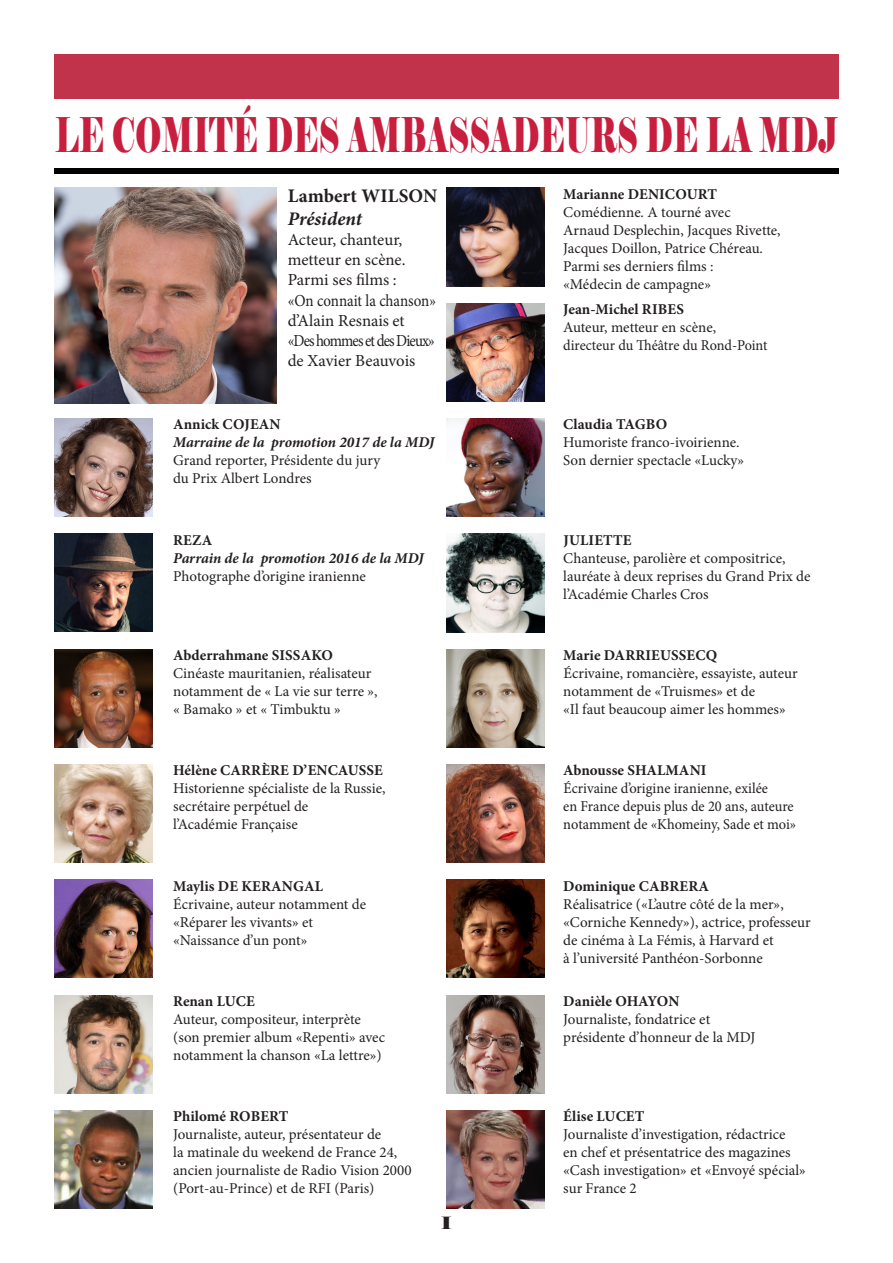
<style>
.page{position:relative;width:893px;height:1263px;background:#fff}
.page>*{position:absolute;margin:0;border:0;box-sizing:border-box;transform-origin:0 0}
.t1{font:47.55px "Elephant";color:#c81f3f;scale:.62 1}
.t2{font:700 19.2px "Minion Pro";letter-spacing:.01em;color:#231f20}
.t3{font:italic 700 19.2px "Minion Pro";color:#231f20}
.t4{font:16.8px "Minion Pro";letter-spacing:-.005em;color:#231f20}
.t5{font:16.8px/20.2px "Minion Pro";letter-spacing:-.055em;color:#231f20;scale:.89 1}
.t6{font:16.8px/20.2px "Minion Pro";letter-spacing:-.005em;color:#231f20;scale:.89 1}
.t7{font:16.8px "Elephant";color:#231f20;scale:1.25 1}
.t8{font:15px/18px "Minion Pro";color:#231f20}
.t9{font:700 15px "Minion Pro";letter-spacing:.005em;color:#231f20}
.t10{font:15px/18px "Minion Pro";color:#231f20;scale:.96 1}
.t11{font:italic 700 15px "Minion Pro";letter-spacing:-.005em;color:#231f20}
.t12{font:15px "Minion Pro";color:#231f20;scale:.95 1}
</style>
<div class="page">
<img style="left:54px;top:188px;width:222px;height:216px">
<div style="left:54px;top:54px;width:785px;height:45px;background:#c1334b"></div>
<div style="left:54px;top:168px;width:785px;height:6px;background:#000"></div>
<img style="left:446px;top:188px;width:98px;height:98px">
<img style="left:446px;top:418px;width:98px;height:99px">
<img style="left:446px;top:649px;width:98px;height:98px">
<img style="left:447px;top:764px;width:97px;height:99px">
<img style="left:446px;top:879px;width:98px;height:99px">
<img style="left:446px;top:995px;width:98px;height:98px">
<img style="left:446px;top:534px;width:98px;height:98px">
<img style="left:446px;top:303px;width:98px;height:98px">
<img style="left:447px;top:1110px;width:97px;height:99px">
<img style="left:54px;top:880px;width:98px;height:98px">
<img style="left:54px;top:649px;width:98px;height:98px">
<img style="left:54px;top:765px;width:98px;height:98px">
<img style="left:54px;top:995px;width:98px;height:98px">
<img style="left:54px;top:1110px;width:98px;height:99px">
<img style="left:54px;top:534px;width:98px;height:98px">
<img style="left:54px;top:418px;width:98px;height:98px">
<p class="t1" style="left:55px;top:105px;width:1264px">LE COMITÉ DES AMBASSADEURS DE LA MDJ</p>
<p class="t2" style="left:288px;top:182px;width:151px">Lambert WILSON</p>
<p class="t3" style="left:288px;top:205px;width:76px">Président</p>
<p class="t4" style="left:288px;top:228px;width:116px">Acteur, chanteur,</p>
<p class="t4" style="left:288px;top:249px;width:119px">metteur en scène.</p>
<p class="t4" style="left:288px;top:269px;width:111px">Parmi ses films :</p>
<p class="t6" style="left:288px;top:290px;width:168px">«On connait la chanson» d’Alain Resnais et</p>
<p class="t5" style="left:288px;top:331px;width:167px">«Des hommes et des Dieux» de Xavier Beauvois</p>
<p class="t9" style="left:563px;top:183px;width:155px">Marianne DENICOURT</p>
<p class="t8" style="left:563px;top:203px;width:169px">Comédienne. A tourné avec</p>
<p class="t8" style="left:563px;top:221px;width:219px">Arnaud Desplechin, Jacques Rivette,</p>
<p class="t8" style="left:563px;top:239px;width:201px">Jacques Doillon, Patrice Chéreau.</p>
<p class="t8" style="left:563px;top:257px;width:152px">Parmi ses derniers films : «Médecin de campagne»</p>
<p class="t9" style="left:563px;top:299px;width:122px">Jean-Michel RIBES</p>
<p class="t8" style="left:563px;top:318px;width:154px">Auteur, metteur en scène,</p>
<p class="t12" style="left:563px;top:335px;width:216px">directeur du Théâtre du Rond-Point</p>
<p class="t9" style="left:173px;top:414px;width:109px">Annick COJEAN</p>
<p class="t11" style="left:173px;top:431px;width:263px">Marraine de la promotion 2017 de la MDJ</p>
<p class="t8" style="left:173px;top:451px;width:209px">Grand reporter, Présidente du jury</p>
<p class="t8" style="left:173px;top:469px;width:140px">du Prix Albert Londres</p>
<p class="t9" style="left:173px;top:529px;width:40px">REZA</p>
<p class="t11" style="left:173px;top:547px;width:252px">Parrain de la promotion 2016 de la MDJ</p>
<p class="t8" style="left:173px;top:567px;width:194px">Photographe d’origine iranienne</p>
<p class="t9" style="left:173px;top:644px;width:161px">Abderrahmane SISSAKO</p>
<p class="t8" style="left:173px;top:664px;width:200px">Cinéaste mauritanien, réalisateur</p>
<p class="t8" style="left:173px;top:682px;width:206px">notamment de « La vie sur terre »,</p>
<p class="t8" style="left:173px;top:700px;width:169px">« Bamako » et « Timbuktu »</p>
<p class="t9" style="left:173px;top:760px;width:211px">Hélène CARRÈRE D’ENCAUSSE</p>
<p class="t8" style="left:173px;top:779px;width:214px">Historienne spécialiste de la Russie,</p>
<p class="t8" style="left:173px;top:797px;width:137px">secrétaire perpétuel de</p>
<p class="t8" style="left:173px;top:815px;width:126px">l’Académie Française</p>
<p class="t9" style="left:173px;top:876px;width:151px">Maylis DE KERANGAL</p>
<p class="t8" style="left:173px;top:895px;width:195px">Écrivaine, auteur notamment de «Réparer les vivants» et «Naissance d’un pont»</p>
<p class="t9" style="left:173px;top:990px;width:83px">Renan LUCE</p>
<p class="t8" style="left:173px;top:1010px;width:213px">Auteur, compositeur, interprète (son premier album «Repenti» avec notamment la chanson «La lettre»)</p>
<p class="t9" style="left:173px;top:1106px;width:117px">Philomé ROBERT</p>
<p class="t8" style="left:173px;top:1125px;width:226px">Journaliste, auteur, présentateur de<br>la matinale du weekend de France 24,</p>
<p class="t8" style="left:173px;top:1161px;width:240px">ancien journaliste de Radio Vision 2000 (Port-au-Prince) et de RFI (Paris)</p>
<p class="t7" style="left:441px;top:1213px;width:11px">I</p>
<p class="t9" style="left:563px;top:414px;width:105px">Claudia TAGBO</p>
<p class="t8" style="left:563px;top:434px;width:182px">Humoriste franco-ivoirienne.<br>Son dernier spectacle «Lucky»</p>
<p class="t9" style="left:563px;top:530px;width:70px">JULIETTE</p>
<p class="t8" style="left:563px;top:549px;width:224px">Chanteuse, parolière et compositrice,</p>
<p class="t8" style="left:563px;top:567px;width:249px">lauréate à deux reprises du Grand Prix de l’Académie Charles Cros</p>
<p class="t9" style="left:563px;top:644px;width:155px">Marie DARRIEUSSECQ</p>
<p class="t8" style="left:563px;top:664px;width:236px">Écrivaine, romancière, essayiste, auteur</p>
<p class="t8" style="left:563px;top:682px;width:193px">notamment de «Truismes» et de</p>
<p class="t8" style="left:563px;top:700px;width:224px">«Il faut beaucoup aimer les hommes»</p>
<p class="t9" style="left:563px;top:760px;width:145px">Abnousse SHALMANI</p>
<p class="t10" style="left:563px;top:779px;width:242px">Écrivaine d’origine iranienne, exilée<br>en France depuis plus de 20 ans, auteure</p>
<p class="t10" style="left:563px;top:815px;width:244px">notamment de «Khomeiny, Sade et moi»</p>
<p class="t9" style="left:563px;top:875px;width:147px">Dominique CABRERA</p>
<p class="t8" style="left:563px;top:895px;width:222px">Réalisatrice («L’autre côté de la mer»,</p>
<p class="t8" style="left:563px;top:913px;width:249px">«Corniche Kennedy»), actrice, professeur</p>
<p class="t8" style="left:563px;top:931px;width:212px">de cinéma à La Fémis, à Harvard et</p>
<p class="t8" style="left:563px;top:949px;width:201px">à l’université Panthéon-Sorbonne</p>
<p class="t9" style="left:563px;top:991px;width:118px">Danièle OHAYON</p>
<p class="t8" style="left:563px;top:1010px;width:148px">Journaliste, fondatrice et</p>
<p class="t8" style="left:563px;top:1028px;width:194px">présidente d’honneur de la MDJ</p>
<p class="t9" style="left:563px;top:1106px;width:83px">Élise LUCET</p>
<p class="t8" style="left:563px;top:1125px;width:229px">Journaliste d’investigation, rédactrice en chef et présentatrice des magazines</p>
<p class="t8" style="left:563px;top:1161px;width:244px">«Cash investigation» et «Envoyé spécial» sur France 2</p>
</div>
